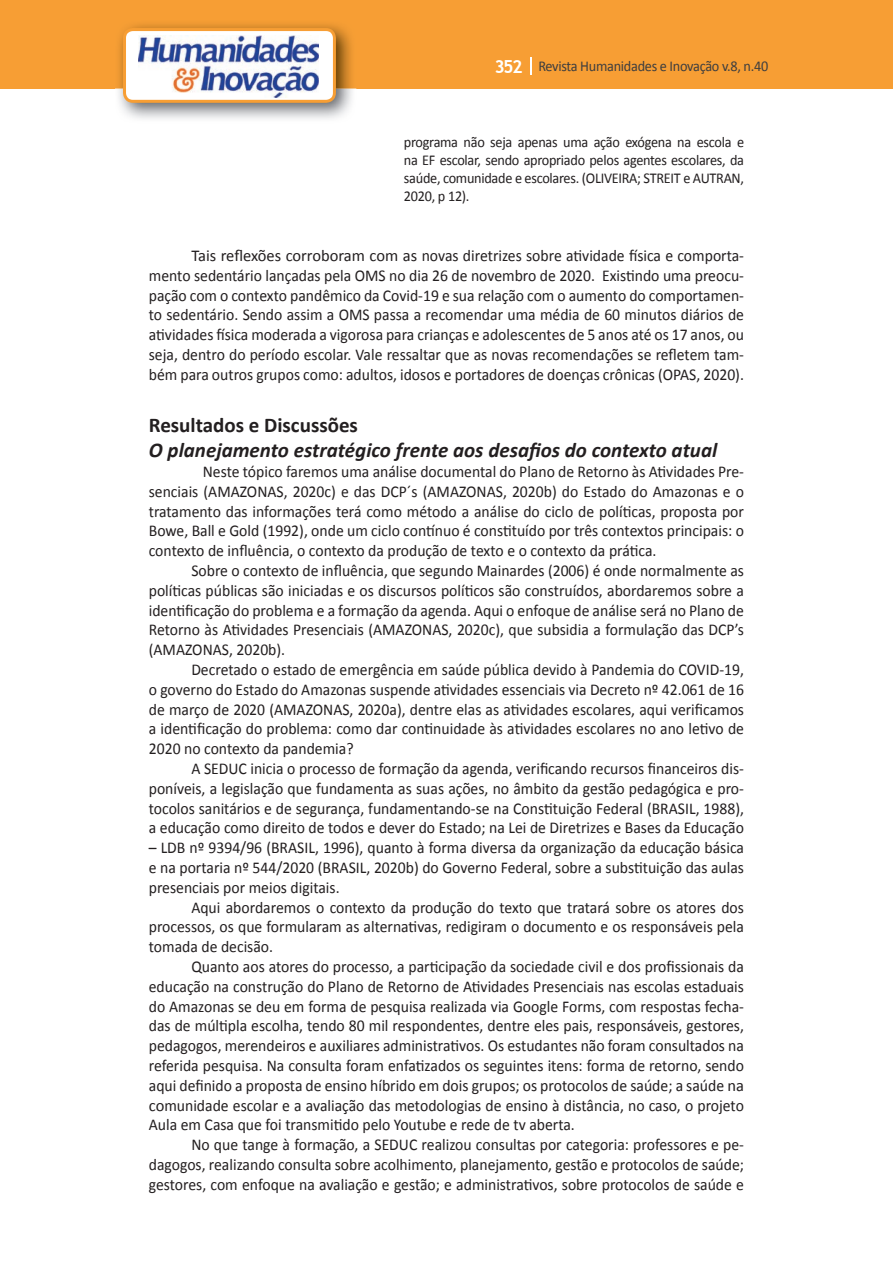
<style>
.page{position:relative;width:893px;height:1263px;background:#fff}
.page>*{position:absolute;margin:0;border:0;box-sizing:border-box;transform-origin:0 0}
.t1{font:italic 700 21px "Calibri";color:#231f20}
.t2{font:700 21px "Calibri";color:#231f20}
.t3{font:16.5px/19.8px "Calibri";color:#231f20;text-align:justify;scale:.95 1}
.t4{font:16.5px/19.8px "Calibri";color:#231f20;text-align:justify}
.t5{font:15px/18px "Calibri";letter-spacing:-.02em;color:#231f20;text-align:justify;scale:.95 1}
.t6{font:15px "Calibri";letter-spacing:-.02em;color:#3e3e3f;scale:.95 1}
.s1{font-family:"Trebuchet MS";font-weight:700;font-size:18px;color:#fff}
</style>
<div class="page">
<div style="left:0;top:0;width:893px;height:88px;background:#f79e34"></div>
<svg style="left:530px;top:57px;width:2px;height:18px"></svg>
<img style="left:115px;top:24px;width:241px;height:95px">
<svg style="left:123px;top:28px;width:213px;height:75px"></svg>
<p class="t6" style="left:495px;top:57px;width:290px"><span class="s1">352</span> Revista Humanidades e Inovação v.8, n.40</p>
<p class="t5" style="left:404px;top:133px;width:360px">programa não seja apenas uma ação exógena na escola e na EF escolar, sendo apropriado pelos agentes escolares, da saúde, comunidade e escolares. (OLIVEIRA; STREIT e AUTRAN, 2020, p 12).</p>
<p class="t4" style="left:149px;top:246px;width:597px;text-indent:43px">Tais reflexões corroboram com as novas diretrizes sobre atividade física e comporta&shy;mento sedentário lançadas pela OMS no dia 26 de novembro de 2020. Existindo uma preocu&shy;pação com o contexto pandêmico da Covid-19 e sua relação com o aumento do comportamen&shy;to sedentário. Sendo assim a OMS passa a recomendar uma média de 60 minutos diários de atividades física moderada a vigorosa para crianças e adolescentes de 5 anos até os 17 anos, ou seja, dentro do período escolar. Vale ressaltar que as novas recomendações se refletem tam&shy;bém para outros grupos como: adultos, idosos e portadores de doenças crônicas (OPAS, 2020).</p>
<p class="t2" style="left:149px;top:411px;width:211px">Resultados e Discussões</p>
<p class="t1" style="left:149px;top:437px;width:570px">O planejamento estratégico frente aos desafios do contexto atual</p>
<p class="t3" style="left:149px;top:462px;width:628px;text-indent:54px">Neste tópico faremos uma análise documental do Plano de Retorno às Atividades Pre&shy;senciais (AMAZONAS, 2020c) e das DCP´s (AMAZONAS, 2020b) do Estado do Amazonas e o tratamento das informações terá como método a análise do ciclo de políticas, proposta por Bowe, Ball e Gold (1992), onde um ciclo contínuo é constituído por três contextos principais: o contexto de influência, o contexto da produção de texto e o contexto da prática.</p>
<p class="t3" style="left:149px;top:561px;width:628px;text-indent:43px">Sobre o contexto de influência, que segundo Mainardes (2006) é onde normalmente as políticas públicas são iniciadas e os discursos políticos são construídos, abordaremos sobre a identificação do problema e a formação da agenda. Aqui o enfoque de análise será no Plano de Retorno às Atividades Presenciais (AMAZONAS, 2020c), que subsidia a formulação das DCP’s (AMAZONAS, 2020b).</p>
<p class="t3" style="left:149px;top:660px;width:628px;text-indent:43px">Decretado o estado de emergência em saúde pública devido à Pandemia do COVID-19, o governo do Estado do Amazonas suspende atividades essenciais via Decreto nº 42.061 de 16 de março de 2020 (AMAZONAS, 2020a), dentre elas as atividades escolares, aqui verificamos a identificação do problema: como dar continuidade às atividades escolares no ano letivo de 2020 no contexto da pandemia?</p>
<p class="t3" style="left:149px;top:759px;width:628px;text-indent:43px">A SEDUC inicia o processo de formação da agenda, verificando recursos financeiros dis&shy;poníveis, a legislação que fundamenta as suas ações, no âmbito da gestão pedagógica e pro&shy;tocolos sanitários e de segurança, fundamentando-se na Constituição Federal (BRASIL, 1988), a educação como direito de todos e dever do Estado; na Lei de Diretrizes e Bases da Educação</p>
<p class="t3" style="left:149px;top:838px;width:628px">– LDB nº 9394/96 (BRASIL, 1996), quanto à forma diversa da organização da educação básica e na portaria nº 544/2020 (BRASIL, 2020b) do Governo Federal, sobre a substituição das aulas presenciais por meios digitais.</p>
<p class="t3" style="left:149px;top:897px;width:628px;text-indent:43px">Aqui abordaremos o contexto da produção do texto que tratará sobre os atores dos processos, os que formularam as alternativas, redigiram o documento e os responsáveis pela tomada de decisão.</p>
<p class="t3" style="left:149px;top:957px;width:628px;text-indent:43px">Quanto aos atores do processo, a participação da sociedade civil e dos profissionais da educação na construção do Plano de Retorno de Atividades Presenciais nas escolas estaduais do Amazonas se deu em forma de pesquisa realizada via Google Forms, com respostas fecha&shy;das de múltipla escolha, tendo 80 mil respondentes, dentre eles pais, responsáveis, gestores, pedagogos, merendeiros e auxiliares administrativos. Os estudantes não foram consultados na referida pesquisa. Na consulta foram enfatizados os seguintes itens: forma de retorno, sendo aqui definido a proposta de ensino híbrido em dois grupos; os protocolos de saúde; a saúde na comunidade escolar e a avaliação das metodologias de ensino à distância, no caso, o projeto Aula em Casa que foi transmitido pelo Youtube e rede de tv aberta.</p>
<p class="t3" style="left:149px;top:1135px;width:628px;text-indent:43px">No que tange à formação, a SEDUC realizou consultas por categoria: professores e pe&shy;dagogos, realizando consulta sobre acolhimento, planejamento, gestão e protocolos de saúde; gestores, com enfoque na avaliação e gestão; e administrativos, sobre protocolos de saúde e</p>
</div>
